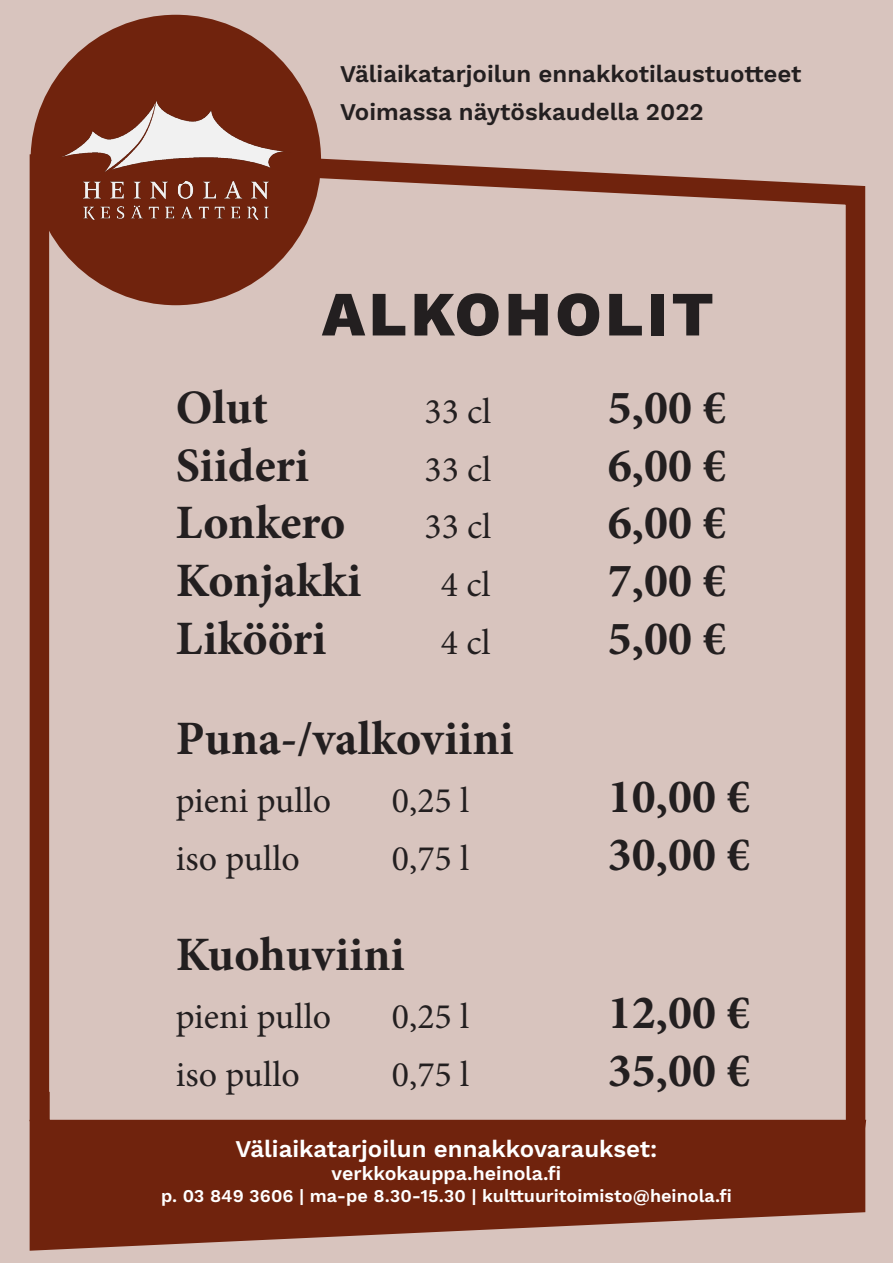
<style>
.page{position:relative;width:893px;height:1263px;background:#d8c4be}
.page>*{position:absolute;margin:0;border:0;box-sizing:border-box;transform-origin:0 0}
.t1{font:800 63px "Work Sans";letter-spacing:.06em;color:#231f20}
.t2{font:700 48px "Minion Pro";color:#231f20}
.t3{font:36px "Minion Pro";color:#231f20}
.t4{font:600 24px "Work Sans";color:#231f20}
.t5{font:600 24px "Work Sans";color:#fff}
.t6{font:600 19.5px "Work Sans";color:#fff}
.t7{font:600 18px "Work Sans";color:#fff}
</style>
<div class="page">
<div style="left:19px;top:134px;width:856px;height:1127px;background:#d8c4be"></div>
<div style="left:31px;top:15px;width:290px;height:290px;background:#70230d;border-radius:50%"></div>
<img style="left:62px;top:101px;width:222px;height:119px">
<svg style="left:28px;top:1090px;width:839px;height:152px;background:#8b4d3b"></svg>
<p class="t4" style="left:340px;top:60px;width:463px">Väliaikatarjoilun ennakkotilaustuotteet</p>
<p class="t4" style="left:340px;top:98px;width:365px">Voimassa näytöskaudella 2022</p>
<p class="t1" style="left:322px;top:278px;width:393px">ALKOHOLIT</p>
<p class="t2" style="left:176px;top:374px;width:94px">Olut</p>
<p class="t3" style="left:424px;top:387px;width:68px">33 cl</p>
<p class="t2" style="left:608px;top:374px;width:120px">5,00 €</p>
<p class="t2" style="left:176px;top:432px;width:135px">Siideri</p>
<p class="t3" style="left:424px;top:445px;width:68px">33 cl</p>
<p class="t2" style="left:608px;top:432px;width:120px">6,00 €</p>
<p class="t2" style="left:176px;top:489px;width:171px">Lonkero</p>
<p class="t3" style="left:425px;top:503px;width:68px">33 cl</p>
<p class="t2" style="left:608px;top:489px;width:120px">6,00 €</p>
<p class="t2" style="left:176px;top:547px;width:187px">Konjakki</p>
<p class="t3" style="left:441px;top:560px;width:51px">4 cl</p>
<p class="t2" style="left:608px;top:547px;width:120px">7,00 €</p>
<p class="t2" style="left:176px;top:604px;width:152px">Likööri</p>
<p class="t3" style="left:441px;top:618px;width:51px">4 cl</p>
<p class="t2" style="left:608px;top:604px;width:120px">5,00 €</p>
<p class="t2" style="left:176px;top:705px;width:339px">Puna-/valkoviini</p>
<p class="t3" style="left:176px;top:776px;width:157px">pieni pullo</p>
<p class="t3" style="left:392px;top:776px;width:79px">0,25 l</p>
<p class="t2" style="left:608px;top:763px;width:144px">10,00 €</p>
<p class="t3" style="left:176px;top:834px;width:126px">iso pullo</p>
<p class="t3" style="left:392px;top:834px;width:79px">0,75 l</p>
<p class="t2" style="left:608px;top:820px;width:144px">30,00 €</p>
<p class="t2" style="left:176px;top:921px;width:230px">Kuohuviini</p>
<p class="t3" style="left:176px;top:992px;width:157px">pieni pullo</p>
<p class="t3" style="left:392px;top:992px;width:79px">0,25 l</p>
<p class="t2" style="left:608px;top:979px;width:144px">12,00 €</p>
<p class="t3" style="left:176px;top:1050px;width:126px">iso pullo</p>
<p class="t3" style="left:392px;top:1050px;width:79px">0,75 l</p>
<p class="t2" style="left:608px;top:1036px;width:144px">35,00 €</p>
<p class="t5" style="left:236px;top:1134px;width:423px">Väliaikatarjoilun ennakkovaraukset:</p>
<p class="t6" style="left:332px;top:1162px;width:231px">verkkokauppa.heinola.fi</p>
<p class="t7" style="left:161px;top:1185px;width:572px">p. 03 849 3606 | ma-pe 8.30-15.30 | kulttuuritoimisto@heinola.fi</p>
</div>
